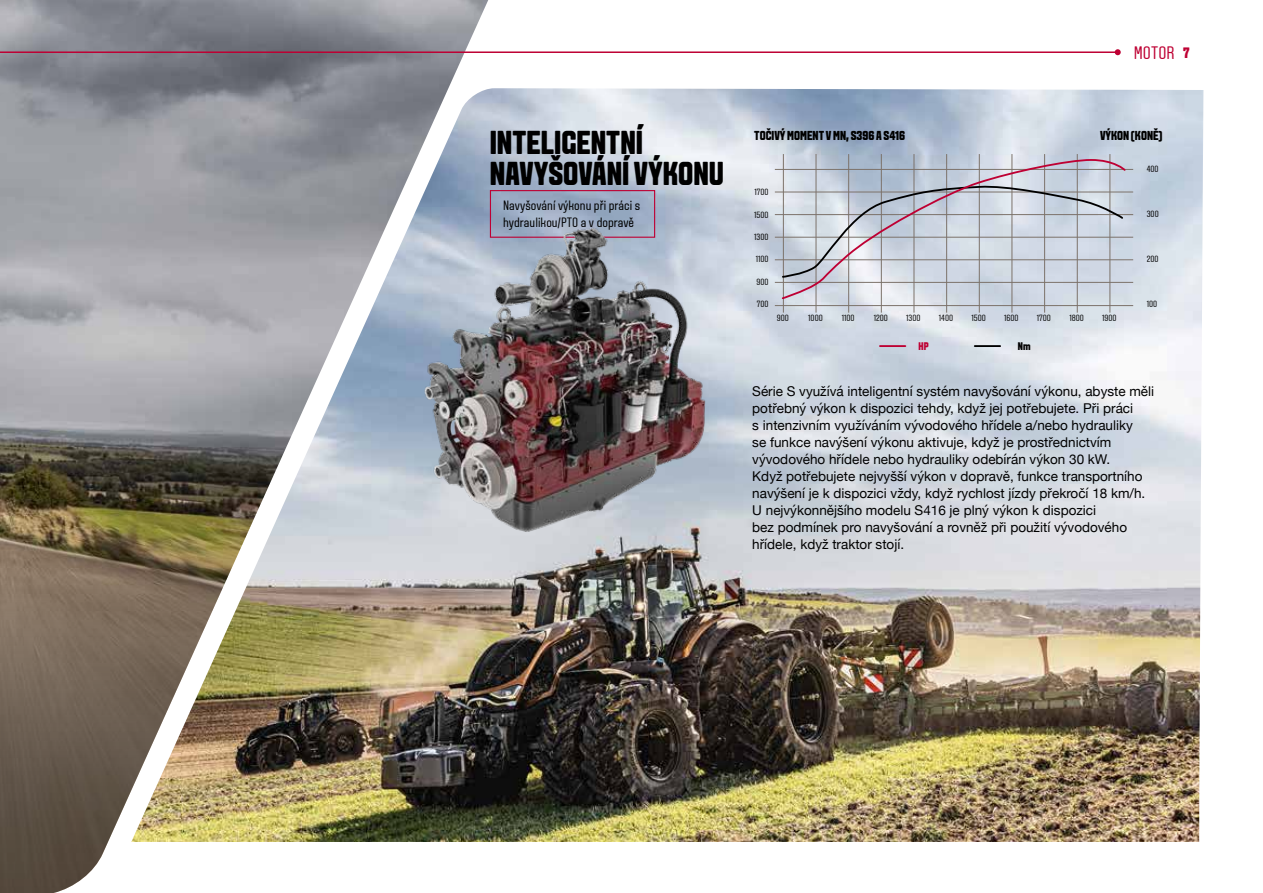
<style>
.page{position:relative;width:1263px;height:893px;background:#fff}
.page>*{position:absolute;margin:0;border:0;box-sizing:border-box;transform-origin:0 0}
.t1{font:700 33px/31.5px "VALTRA Aveny T 2020 Extra";color:#000}
.t2{font:18px "VALTRA Aveny T 2020 Regular";letter-spacing:.005em;color:#be0033}
.t3{font:13.5px/17px "Helvetica Neue";color:#000}
.t4{font:13.5px/16.5px "VALTRA Aveny T 2020 Regular";color:#000}
.t5{font:700 12.9px "VALTRA Aveny T 2020 Extra";color:#000}
.t6{font:700 10.95px "VALTRA Aveny T 2020 Extra";color:#be0033}
.t7{font:700 10.95px "VALTRA Aveny T 2020 Extra";color:#000}
.t8{font:9px "VALTRA Aveny T 2020 Regular";color:#000}
.s1{font-family:"VALTRA Aveny T 2020 Extra";font-weight:700;font-size:15px}
</style>
<div class="page">
<img style="left:379px;top:0;width:109px;height:88px">
<img style="left:379px;top:88px;width:824px;height:754px">
<img style="left:0;top:0;width:379px;height:893px">
<hr style="left:775px;top:260px;width:358px;height:1px;background:#7c726a">
<hr style="left:775px;top:214px;width:358px;height:1px;background:#7c726a">
<hr style="left:775px;top:192px;width:358px;height:1px;background:#7c726a">
<hr style="left:775px;top:169px;width:358px;height:1px;background:#7c726a">
<hr style="left:848px;top:154px;width:1px;height:152px;background:#7c726a">
<hr style="left:881px;top:154px;width:1px;height:152px;background:#7c726a">
<hr style="left:783px;top:154px;width:1px;height:152px;background:#7c726a">
<hr style="left:914px;top:154px;width:1px;height:152px;background:#7c726a">
<hr style="left:816px;top:154px;width:1px;height:152px;background:#7c726a">
<hr style="left:775px;top:305px;width:358px;height:1px;background:#7c726a">
<hr style="left:1044px;top:154px;width:1px;height:152px;background:#7c726a">
<hr style="left:1077px;top:154px;width:1px;height:152px;background:#7c726a">
<hr style="left:979px;top:154px;width:1px;height:152px;background:#7c726a">
<hr style="left:1110px;top:154px;width:1px;height:152px;background:#7c726a">
<hr style="left:1012px;top:154px;width:1px;height:152px;background:#7c726a">
<hr style="left:946px;top:154px;width:1px;height:152px;background:#7c726a">
<hr style="left:775px;top:282px;width:358px;height:1px;background:#7c726a">
<hr style="left:775px;top:237px;width:358px;height:1px;background:#7c726a">
<svg style="left:781px;top:158px;width:345px;height:142px;background:#c6cbd6"></svg>
<hr style="left:880px;top:345px;width:25px;height:2px;background:#be0033">
<hr style="left:975px;top:345px;width:25px;height:2px;background:#000">
<div style="left:490px;top:190px;width:165px;height:48px;border:1px solid #be0033"></div>
<img style="left:398px;top:207px;width:332px;height:352px">
<hr style="left:0;top:51px;width:1118px;height:2px;background:#be0033">
<svg style="left:1115px;top:49px;width:6px;height:6px"></svg>
<h1 class="t1" style="left:490px;top:126px;width:235px">INTELIGENTNÍ<br>NAVYŠOVÁNÍ VÝKONU</h1>
<p class="t4" style="left:503px;top:197px;width:139px">Navyšování výkonu při práci s hydraulikou/PTO a v dopravě</p>
<h2 class="t2" style="left:1134px;top:41px;width:57px">MOTOR <span class="s1">7</span></h2>
<p class="t5" style="left:754px;top:127px;width:152px">TOČIVÝ MOMENT V MN, S396 A S416</p>
<p class="t5" style="left:1100px;top:127px;width:64px">VÝKON (KONĚ)</p>
<p class="t8" style="left:754px;top:186px;width:16px">1700</p>
<p class="t8" style="left:754px;top:209px;width:16px">1500</p>
<p class="t8" style="left:756px;top:254px;width:14px">1100</p>
<p class="t8" style="left:754px;top:231px;width:16px">1300</p>
<p class="t8" style="left:756px;top:276px;width:14px">900</p>
<p class="t8" style="left:757px;top:298px;width:13px">700</p>
<p class="t8" style="left:777px;top:312px;width:14px">900</p>
<p class="t8" style="left:808px;top:312px;width:16px">1000</p>
<p class="t8" style="left:842px;top:312px;width:14px">1100</p>
<p class="t8" style="left:874px;top:312px;width:16px">1200</p>
<p class="t8" style="left:906px;top:312px;width:16px">1300</p>
<p class="t8" style="left:939px;top:312px;width:16px">1400</p>
<p class="t8" style="left:971px;top:312px;width:16px">1500</p>
<p class="t8" style="left:1004px;top:312px;width:16px">1600</p>
<p class="t8" style="left:1037px;top:312px;width:16px">1700</p>
<p class="t8" style="left:1069px;top:312px;width:16px">1800</p>
<p class="t8" style="left:1102px;top:312px;width:16px">1900</p>
<p class="t6" style="left:918px;top:339px;width:12px">HP</p>
<p class="t7" style="left:1018px;top:339px;width:14px">Nm</p>
<p class="t8" style="left:1147px;top:163px;width:13px">400</p>
<p class="t8" style="left:1147px;top:208px;width:13px">300</p>
<p class="t8" style="left:1147px;top:253px;width:13px">200</p>
<p class="t8" style="left:1147px;top:298px;width:12px">100</p>
<p class="t3" style="left:752px;top:384px;width:403px">Série S využívá inteligentní systém navyšování výkonu, abyste měli potřebný výkon k dispozici tehdy, když jej potřebujete. Při práci<br>s intenzivním využíváním vývodového hřídele a/nebo hydrauliky<br>se funkce navýšení výkonu aktivuje, když je prostřednictvím vývodového hřídele nebo hydrauliky odebírán výkon 30 kW.<br>Když potřebujete nejvyšší výkon v dopravě, funkce transportního navýšení je k dispozici vždy, když rychlost jízdy překročí 18 km/h.<br>U nejvýkonnějšího modelu S416 je plný výkon k dispozici<br>bez podmínek pro navyšování a rovněž při použití vývodového hřídele, když traktor stojí.</p>
</div>
